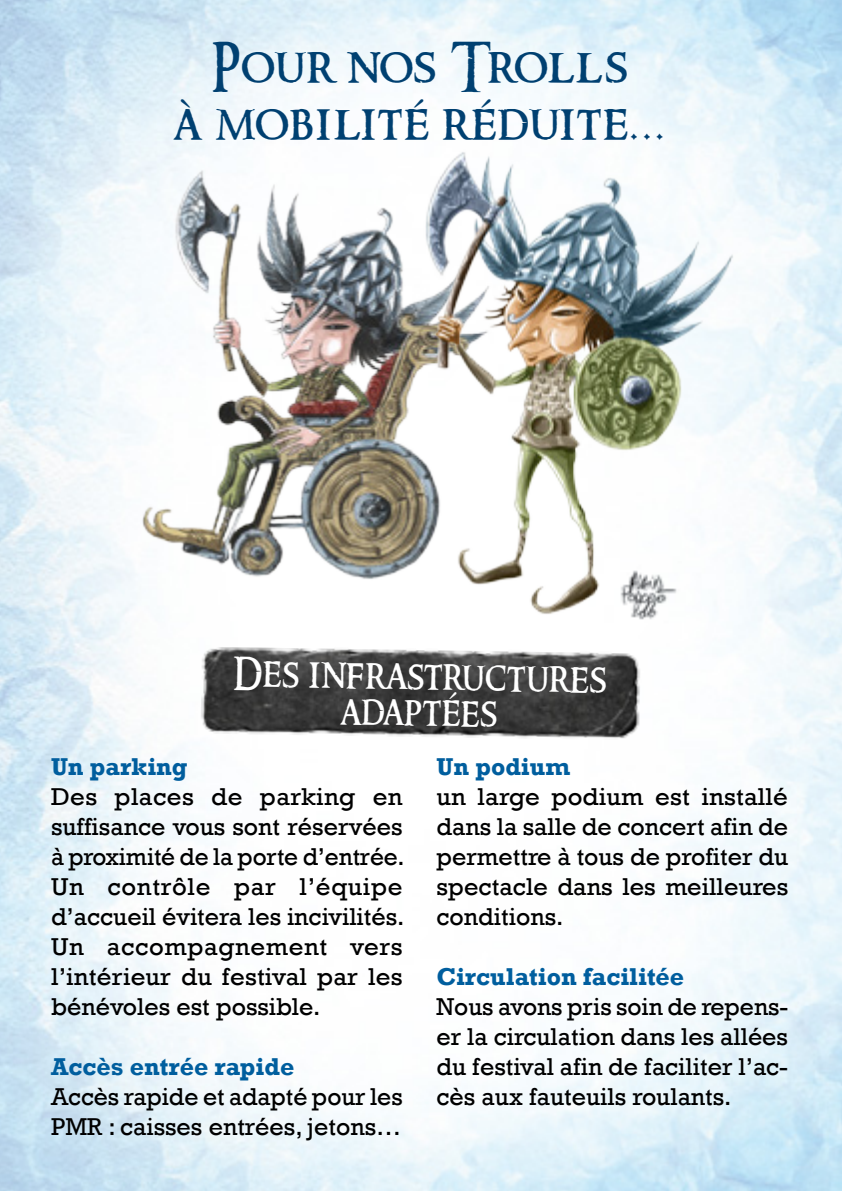
<style>
.page{position:relative;width:842px;height:1191px;background:#fff}
.page>*{position:absolute;margin:0;border:0;box-sizing:border-box;transform-origin:0 0}
.Texte_courant_justif{font:500 48px "Ringbearer";letter-spacing:.03em;color:#004071}
.t1{font:500 40px/36px "Ringbearer";color:#fff;text-align:center;scale:.9 1}
.Texte_courant_justif-2{font:25px/30px "Rockwell";color:#000;text-align:justify}
.Texte_courant_justif-3{font:700 25px "Rockwell";color:#005e9e}
.s1{font-size:52.8px}
.s2{font-size:32px}
.s3{font-size:44px}
</style>
<div class="page">
<img style="left:192px;top:647px;width:449px;height:113px">
<img style="left:118px;top:152px;width:259px;height:441px">
<img style="left:377px;top:122px;width:390px;height:520px">
<img style="left:612px;top:561px;width:70px;height:66px">
<p class="Texte_courant_justif" style="left:211px;top:32px;width:419px">Pour nos Trolls</p>
<p class="Texte_courant_justif" style="left:174px;top:90px;width:493px">à mob<span class="s1">i</span>l<span class="s1">i</span>té rédu<span class="s1">i</span>te...</p>
<p class="t1" style="left:233px;top:656px;width:417px;rotate:1deg"><span class="s2">D</span>es <span class="s3">i</span>nfrastructures adaptées</p>
<p class="Texte_courant_justif-3" style="left:51px;top:751px;width:138px">Un parking</p>
<p class="Texte_courant_justif-2" style="left:51px;top:782px;width:355px">Des places de parking en suffisance vous sont réservées à proximité de la porte d’entrée.<br>Un contrôle par l’équipe d’accueil évitera les incivilités.</p>
<p class="Texte_courant_justif-2" style="left:51px;top:932px;width:353px">Un accompagnement vers l’intérieur du festival par les bénévoles est possible.</p>
<p class="Texte_courant_justif-3" style="left:51px;top:1051px;width:245px">Accès entrée rapide</p>
<p class="Texte_courant_justif-2" style="left:51px;top:1082px;width:353px">Accès rapide et adapté pour les<br>PMR : caisses entrées, jetons…</p>
<p class="Texte_courant_justif-3" style="left:437px;top:751px;width:135px">Un podium</p>
<p class="Texte_courant_justif-2" style="left:437px;top:782px;width:353px">un large podium est installé dans la salle de concert afin de permettre à tous de profiter du spectacle dans les meilleures conditions.</p>
<p class="Texte_courant_justif-3" style="left:437px;top:961px;width:249px">Circulation facilitée</p>
<p class="Texte_courant_justif-2" style="left:437px;top:992px;width:353px">Nous avons pris soin de repens&shy;er la circulation dans les allées du festival afin de faciliter l’ac&shy;cès aux fauteuils roulants.</p>
</div>
